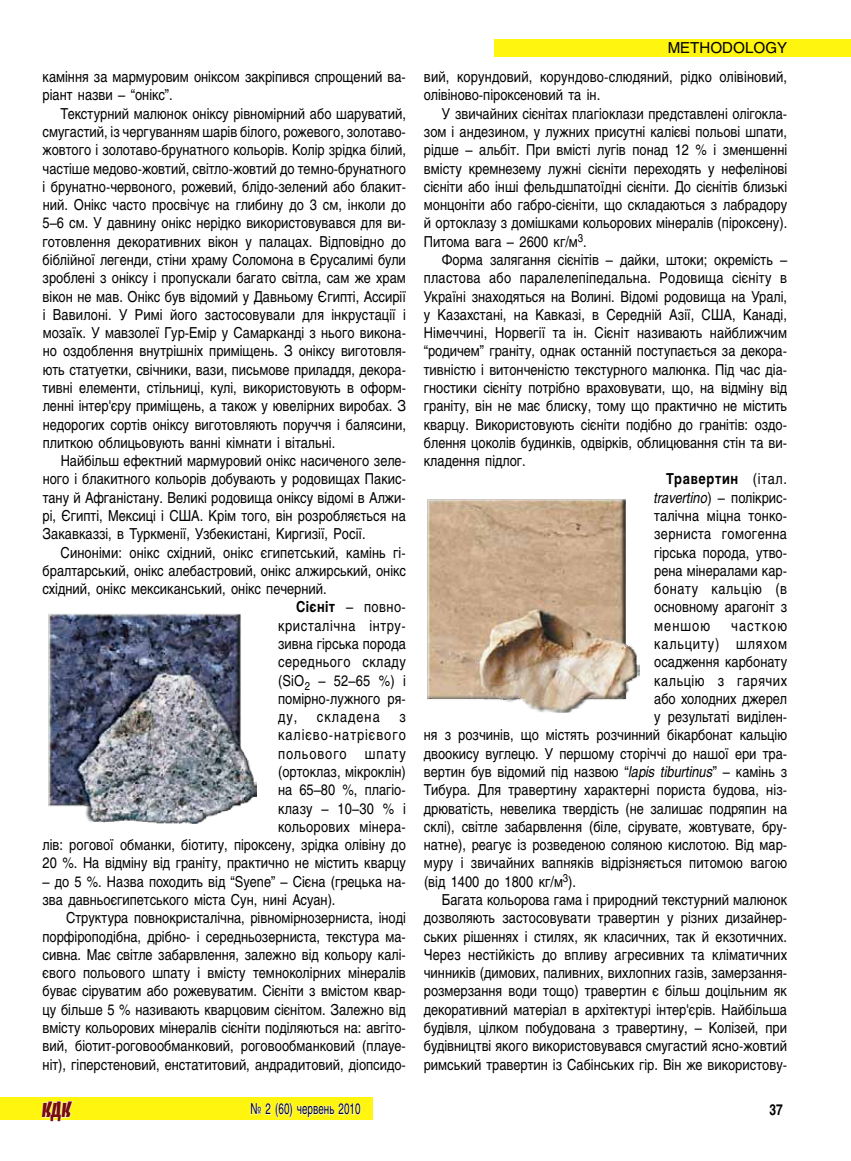
<style>
.page{position:relative;width:851px;height:1161px;background:#fff}
.page>*{position:absolute;margin:0;border:0;box-sizing:border-box;transform-origin:0 0}
.t1{font:22.5px "Banco Heavy C";color:#780b0f;scale:.8 1}
.t2{font:15px/18.3px "Helios";color:#000;text-align:justify;scale:.85 1}
.t3{font:15px "Helios";letter-spacing:.045em;color:#000;scale:.85 1}
.t4{font:15px "Helios";color:#000;scale:.65 1}
.t5{font:15px "Helios";letter-spacing:.03em;color:#000;scale:.85 1}
.t6{font:15px "Helios";letter-spacing:.035em;color:#000;scale:.85 1}
.t7{font:700 15px "Helios";letter-spacing:.05em;color:#000;scale:.85 1}
.t8{font:15px "Helios";letter-spacing:.06em;color:#000;scale:.85 1}
.t9{font:15px "Helios";letter-spacing:.04em;color:#000;scale:.85 1}
.t10{font:15px "Helios";color:#000}
.t11{font:15px "Helios";letter-spacing:.075em;color:#000;scale:.85 1}
.t12{font:15px "Helios";letter-spacing:.085em;color:#000;scale:.85 1}
.t13{font:700 15px "Helios";letter-spacing:.05em;color:#000;scale:.8 1}
.s1{font-weight:700}
.s2{font-weight:400}
.s3{font-style:italic}
</style>
<div class="page">
<div style="left:0;top:1097px;width:373px;height:23px;background:#fff50f"></div>
<svg style="left:41px;top:1101px;width:32px;height:19px"></svg>
<svg style="left:250px;top:1102px;width:111px;height:16px"></svg>
<div style="left:494px;top:39px;width:356px;height:17px;background:#fff50f"></div>
<img style="left:48px;top:613px;width:208px;height:210px">
<img style="left:427px;top:499px;width:212px;height:213px">
<p class="t2" style="left:43px;top:67px;width:429px">каміння за мармуровим оніксом закріпився спрощений ва&shy;ріант назви – “онікс”.</p>
<p class="t2" style="left:43px;top:104px;width:429px;text-indent:18px">Текстурний малюнок оніксу рівномірний або шаруватий, смугастий, із чергуванням шарів білого, рожевого, золотаво&shy;жовтого і золотаво-брунатного кольорів. Колір зрідка білий, частіше медово-жовтий, світло-жовтий до темно-брунатного і брунатно-червоного, рожевий, блідо-зелений або блакит&shy;ний. Онікс часто просвічує на глибину до 3 см, інколи до 5–6 см. У давнину онікс нерідко використовувався для ви&shy;готовлення декоративних вікон у палацах. Відповідно до біблійної легенди, стіни храму Соломона в Єрусалимі були зроблені з оніксу і пропускали багато світла, сам же храм вікон не мав. Онікс був відомий у Давньому Єгипті, Ассирії і Вавилоні. У Римі його застосовували для інкрустації і мозаїк. У мавзолеї Гур-Емір у Самарканді з нього викона&shy;но оздоблення внутрішніх приміщень. З оніксу виготовля&shy;ють статуетки, свічники, вази, письмове приладдя, декора&shy;тивні елементи, стільниці, кулі, використовують в оформ&shy;ленні інтер'єру приміщень, а також у ювелірних виробах. З недорогих сортів оніксу виготовляють поруччя і балясини, плиткою облицьовують ванні кімнати і вітальні.</p>
<p class="t2" style="left:43px;top:451px;width:429px;text-indent:18px">Найбільш ефектний мармуровий онікс насиченого зеле&shy;ного і блакитного кольорів добувають у родовищах Пакис&shy;тану й Афганістану. Великі родовища оніксу відомі в Алжи&shy;рі, Єгипті, Мексиці і США. Крім того, він розробляється на Закавказзі, в Туркменії, Узбекистані, Киргизії, Росії.</p>
<p class="t2" style="left:61px;top:543px;width:407px">Синоніми: онікс східний, онікс єгипетський, камінь гі-</p>
<p class="t2" style="left:43px;top:561px;width:429px">бралтарський, онікс алебастровий, онікс алжирський, онікс</p>
<p class="t2" style="left:43px;top:579px;width:336px">східний, онікс мексиканський, онікс печерний.</p>
<p class="t2" style="left:296px;top:598px;width:131px"><span class="s1">Сієніт</span> – повно-</p>
<p class="t3" style="left:278px;top:616px;width:152px">кристалічна інтру-</p>
<p class="t2" style="left:278px;top:634px;width:152px">зивна гірська порода</p>
<p class="t6" style="left:278px;top:653px;width:152px">середнього складу</p>
<p class="t2" style="left:278px;top:671px;width:152px">(SіО<sub>2</sub> – 52–65 %) і</p>
<p class="t2" style="left:278px;top:689px;width:152px">помірно-лужного ря-</p>
<p class="t2" style="left:278px;top:707px;width:24px">ду,</p>
<p class="t11" style="left:317px;top:708px;width:75px">складена</p>
<p class="t2" style="left:42px;top:707px;width:429px;text-align:right">з<br>калієво-натрієвого<br>польового шпату<br>(ортоклаз, мікроклін)<br>на 65–80 %, плагіо-<br>клазу – 10–30 % і<br>кольорових мінера-<br>лів: рогової обманки, біотиту, піроксену, зрідка олівіну до<br>20 %. На відміну від граніту, практично не містить кварцу</p>
<p class="t2" style="left:42px;top:872px;width:429px">– до 5 %. Назва походить від “Syene” – Сієна (грецька на&shy;зва давньоєгипетського міста Сун, нині Асуан).</p>
<p class="t2" style="left:43px;top:909px;width:429px;text-indent:24px">Структура повнокристалічна, рівномірнозерниста, іноді порфіроподібна, дрібно- і середньозерниста, текстура ма&shy;сивна. Має світле забарвлення, залежно від кольору калі&shy;євого польового шпату і вмісту темноколірних мінералів буває сіруватим або рожевуватим. Сієніти з вмістом квар&shy;цу більше 5 % називають кварцовим сієнітом. Залежно від вмісту кольорових мінералів сієніти поділяються на: авгіто&shy;вий, біотит-роговообманковий, роговообманковий (плауе&shy;ніт), гіперстеновий, енстатитовий, андрадитовий, діопсидо-</p>
<p class="t10" style="left:667px;top:39px;width:121px">METHODOLOGY</p>
<p class="t2" style="left:424px;top:67px;width:429px">вий, корундовий, корундово-слюдяний, рідко олівіновий, олівіново-піроксеновий та ін.</p>
<p class="t2" style="left:424px;top:104px;width:429px;text-indent:18px">У звичайних сієнітах плагіоклази представлені олігокла&shy;зом і андезином, у лужних присутні калієві польові шпати, рідше – альбіт. При вмісті лугів понад 12 % і зменшенні вмісту кремнезему лужні сієніти переходять у нефелінові сієніти або інші фельдшпатоїдні сієніти. До сієнітів близькі монцоніти або габро-сієніти, що складаються з лабрадору й ортоклазу з домішками кольорових мінералів (піроксену).<br>Питома вага – 2600 кг/м<sup>3</sup>.</p>
<p class="t2" style="left:442px;top:250px;width:407px">Форма залягання сієнітів – дайки, штоки; окремість –</p>
<p class="t2" style="left:424px;top:269px;width:429px">пластова або паралелепіпедальна. Родовища сієніту в</p>
<p class="t2" style="left:424px;top:287px;width:429px">Україні знаходяться на Волині. Відомі родовища на Уралі,</p>
<p class="t2" style="left:424px;top:305px;width:429px">у Казахстані, на Кавказі, в Середній Азії, США, Канаді,</p>
<p class="t2" style="left:423px;top:323px;width:429px">Німеччині, Норвегії та ін. Сієніт називають найближчим</p>
<p class="t2" style="left:423px;top:342px;width:429px">“родичем” граніту, однак останній поступається за декора-</p>
<p class="t2" style="left:424px;top:360px;width:429px">тивністю і витонченістю текстурного малюнка. Під час діа-</p>
<p class="t2" style="left:424px;top:378px;width:429px">гностики сієніту потрібно враховувати, що, на відміну від</p>
<p class="t2" style="left:424px;top:397px;width:429px">граніту, він не має блиску, тому що практично не містить</p>
<p class="t2" style="left:424px;top:415px;width:429px">кварцу. Використовують сієніти подібно до гранітів: оздо-</p>
<p class="t2" style="left:424px;top:433px;width:429px">блення цоколів будинків, одвірків, облицювання стін та ви-</p>
<p class="t2" style="left:423px;top:451px;width:121px">кладення підлог.</p>
<p class="t7" style="left:666px;top:470px;width:144px">Травертин <span class="s2">(італ.</span></p>
<p class="t2" style="left:654px;top:488px;width:158px"><span class="s3">travertіno</span>) – полікрис-</p>
<p class="t2" style="left:654px;top:506px;width:158px">талічна міцна тонко-</p>
<p class="t5" style="left:654px;top:525px;width:158px">зерниста гомогенна</p>
<p class="t2" style="left:654px;top:543px;width:158px">гірська порода, утво-</p>
<p class="t2" style="left:654px;top:561px;width:158px">рена мінералами кар-</p>
<p class="t3" style="left:654px;top:580px;width:158px">бонату кальцію (в</p>
<p class="t2" style="left:654px;top:598px;width:158px">основному арагоніт з</p>
<p class="t2" style="left:654px;top:616px;width:67px">меншою</p>
<p class="t12" style="left:731px;top:616px;width:67px">часткою</p>
<p class="t8" style="left:654px;top:635px;width:158px">кальциту) шляхом</p>
<p class="t2" style="left:654px;top:653px;width:158px">осадження карбонату</p>
<p class="t9" style="left:654px;top:671px;width:158px">кальцію з гарячих</p>
<p class="t2" style="left:654px;top:689px;width:158px">або холодних джерел</p>
<p class="t2" style="left:654px;top:707px;width:158px">у результаті виділен-</p>
<p class="t2" style="left:424px;top:726px;width:429px">ня з розчинів, що містять розчинний бікарбонат кальцію</p>
<p class="t2" style="left:424px;top:744px;width:429px">двоокису вуглецю. У першому сторіччі до нашої ери тра-</p>
<p class="t2" style="left:424px;top:762px;width:429px">вертин був відомий під назвою “<span class="s3">lapіs tіburtіnus</span>” – камінь з</p>
<p class="t2" style="left:424px;top:781px;width:429px">Тибура. Для травертину характерні пориста будова, ніз-</p>
<p class="t2" style="left:424px;top:799px;width:429px">дрюватість, невелика твердість (не залишає подряпин на</p>
<p class="t2" style="left:424px;top:817px;width:429px">склі), світле забарвлення (біле, сірувате, жовтувате, бру-</p>
<p class="t2" style="left:424px;top:835px;width:429px">натне), реагує із розведеною соляною кислотою. Від мар-</p>
<p class="t2" style="left:424px;top:854px;width:429px">муру і звичайних вапняків відрізняється питомою вагою</p>
<p class="t2" style="left:424px;top:872px;width:180px">(від 1400 до 1800 кг/м<sup>3</sup>).</p>
<p class="t2" style="left:442px;top:890px;width:407px">Багата кольорова гама і природний текстурний малюнок</p>
<p class="t2" style="left:424px;top:909px;width:429px">дозволяють застосовувати травертин у різних дизайнер-</p>
<p class="t2" style="left:424px;top:927px;width:429px">ських рішеннях і стилях, як класичних, так й екзотичних.</p>
<p class="t2" style="left:424px;top:945px;width:429px">Через нестійкість до впливу агресивних та кліматичних</p>
<p class="t2" style="left:424px;top:963px;width:429px">чинників (димових, паливних, вихлопних газів, замерзання-</p>
<p class="t2" style="left:424px;top:982px;width:429px">розмерзання води тощо) травертин є більш доцільним як</p>
<p class="t2" style="left:424px;top:1000px;width:429px">декоративний матеріал в архітектурі інтер'єрів. Найбільша</p>
<p class="t2" style="left:423px;top:1018px;width:429px">будівля, цілком побудована з травертину, – Колізей, при</p>
<p class="t2" style="left:423px;top:1036px;width:429px">будівництві якого використовувався смугастий ясно-жовтий</p>
<p class="t2" style="left:423px;top:1055px;width:429px">римський травертин із Сабінських гір. Він же використову-</p>
<h1 class="t1" style="left:42px;top:1096px;width:38px">кДК</h1>
<p class="t4" style="left:250px;top:1100px;width:171px">№ 2 (60) червень 2010</p>
<p class="t13" style="left:769px;top:1100px;width:18px">37</p>
</div>
